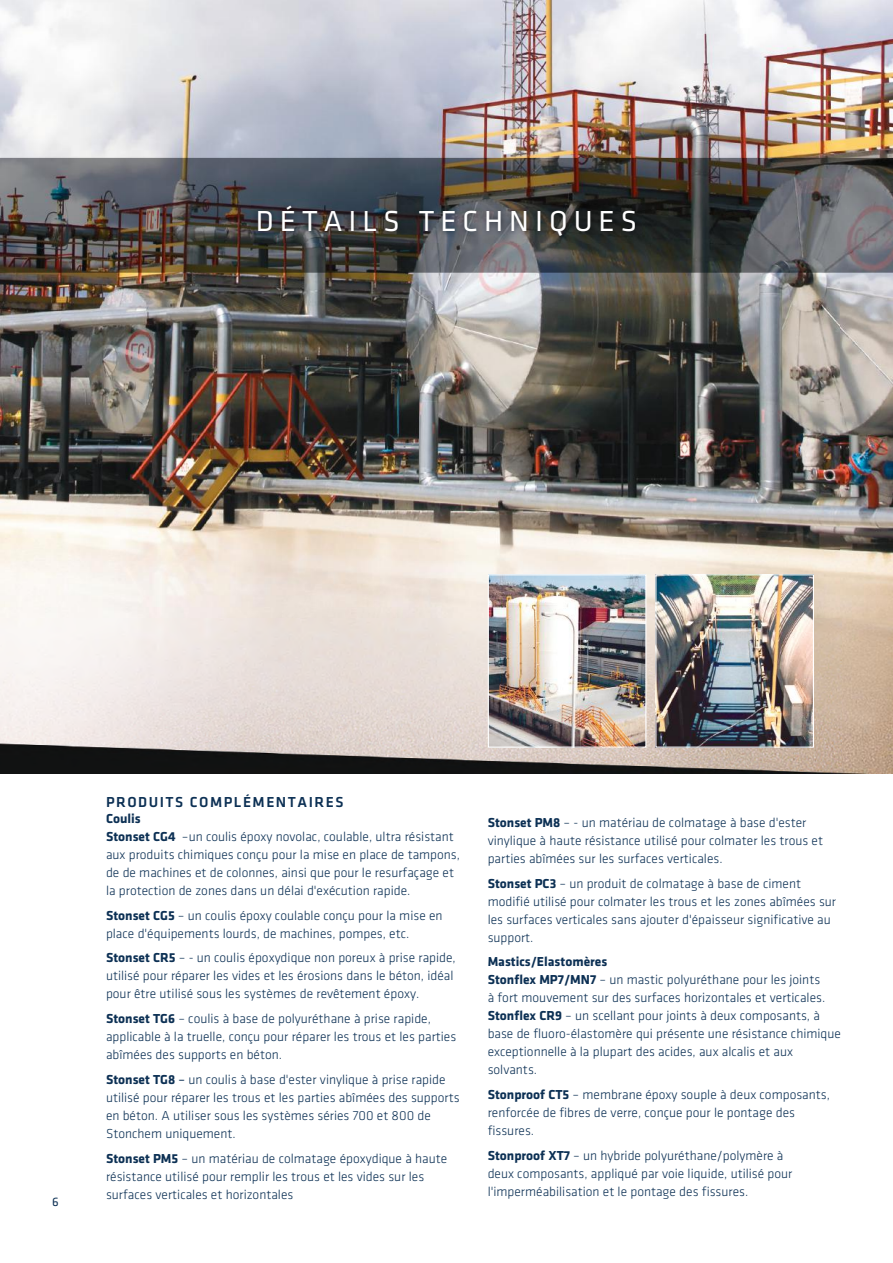
<style>
.page{position:relative;width:893px;height:1263px;background:#fff}
.page>*{position:absolute;margin:0;border:0;box-sizing:border-box;transform-origin:0 0}
.t1{font:30px "Klavika";letter-spacing:.2em;color:#fff}
.t2{font:500 15px "Klavika";letter-spacing:.1em;color:#0c3054}
.t3{font:300 13.5px/18px "Klavika";color:#0c3054}
.t4{font:12.75px "Klavika";color:#0c3054}
.s1{font-weight:700}
.s2{font-weight:400}
</style>
<div class="page">
<img style="left:0;top:0;width:893px;height:773px">
<img style="left:490px;top:576px;width:154px;height:170px">
<div style="left:488px;top:574px;width:158px;height:174px;border:1px solid #fff"></div>
<img style="left:657px;top:576px;width:155px;height:170px">
<div style="left:655px;top:574px;width:159px;height:174px;border:1px solid #fff"></div>
<img style="left:252px;top:200px;width:389px;height:42px">
<h1 class="t1" style="left:256px;top:202px;width:383px">DÉTAILS TECHNIQUES</h1>
<p class="t4" style="left:52px;top:1193px;width:8px">6</p>
<p class="t2" style="left:106px;top:792px;width:239px">PRODUITS COMPLÉMENTAIRES</p>
<p class="t3" style="left:106px;top:809px;width:356px"><span class="s1">Coulis<br>Stonset CG4</span> –un coulis époxy novolac, coulable, ultra résistant aux produits chimiques conçu pour la mise en place de tampons, de de machines et de colonnes, ainsi que pour le resurfaçage et la protection de zones dans un délai d'exécution rapide.</p>
<p class="t3" style="left:106px;top:906px;width:338px"><span class="s1">Stonset CG5</span> – un coulis époxy coulable conçu pour la mise en place d'équipements lourds, de machines, pompes, etc.</p>
<p class="t3" style="left:106px;top:949px;width:351px"><span class="s1">Stonset CR5</span> – - un coulis époxydique non poreux à prise rapide, utilisé pour réparer les vides et les érosions dans le béton, idéal pour être utilisé sous les systèmes de revêtement époxy.</p>
<p class="t3" style="left:106px;top:1009px;width:352px"><span class="s1">Stonset TG6</span> – coulis à base de polyuréthane à prise rapide, applicable à la truelle, conçu pour réparer les trous et les parties abîmées des supports en béton.</p>
<p class="t3" style="left:106px;top:1070px;width:355px"><span class="s1">Stonset TG8</span> <span class="s2">–</span> un coulis à base d'ester vinylique à prise rapide utilisé pour réparer les trous et les parties abîmées des supports en béton. A utiliser sous les systèmes séries 700 et 800 de Stonchem uniquement.</p>
<p class="t3" style="left:106px;top:1149px;width:343px"><span class="s1">Stonset PM5</span> – un matériau de colmatage époxydique à haute résistance utilisé pour remplir les trous et les vides sur les surfaces verticales et horizontales</p>
<p class="t3" style="left:488px;top:813px;width:337px"><span class="s1">Stonset PM8</span> – - un matériau de colmatage à base d'ester vinylique à haute résistance utilisé pour colmater les trous et parties abîmées sur les surfaces verticales.</p>
<p class="t3" style="left:488px;top:874px;width:350px"><span class="s1">Stonset PC3</span> – un produit de colmatage à base de ciment modifié utilisé pour colmater les trous et les zones abîmées sur les surfaces verticales sans ajouter d'épaisseur significative au support.</p>
<p class="t3" style="left:488px;top:953px;width:355px"><span class="s1">Mastics/Elastomères<br>Stonflex MP7/MN7</span> – un mastic polyuréthane pour les joints<br>à fort mouvement sur des surfaces horizontales et verticales.<br><span class="s1">Stonflex CR9</span> – un scellant pour joints à deux composants, à base de fluoro-élastomère qui présente une résistance chimique exceptionnelle à la plupart des acides, aux alcalis et aux solvants.</p>
<p class="t3" style="left:488px;top:1085px;width:344px"><span class="s1">Stonproof CT5</span> – membrane époxy souple à deux composants, renforcée de fibres de verre, conçue pour le pontage des fissures.</p>
<p class="t3" style="left:488px;top:1146px;width:306px"><span class="s1">Stonproof XT7</span> – un hybride polyuréthane/polymère à deux composants, appliqué par voie liquide, utilisé pour l'imperméabilisation et le pontage des fissures.</p>
</div>
